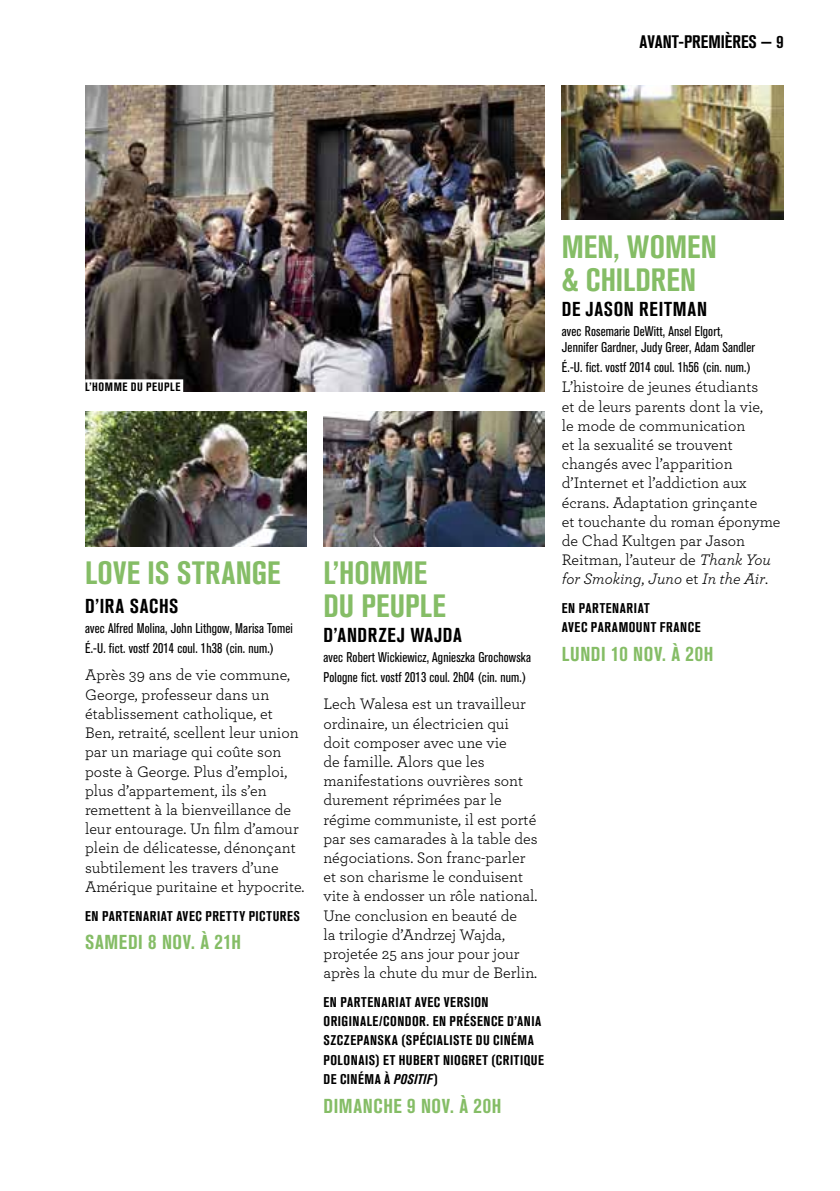
<style>
.page{position:relative;width:840px;height:1191px;background:#fff}
.page>*{position:absolute;margin:0;border:0;box-sizing:border-box;transform-origin:0 0}
.t1{font:700 condensed 32px/33px "Akzidenz Grotesk BQ";letter-spacing:.005em;color:#85bd66}
.t2{font:700 condensed 20px "Akzidenz Grotesk MG";letter-spacing:.03em;color:#85bd66}
.t3{font:700 condensed 20px "Akzidenz Grotesk MG";letter-spacing:.035em;color:#000}
.t4{font:700 condensed 18px "Akzidenz Grotesk BQ";color:#000}
.t5{font:16px/19.2px "Archer";color:#000}
.t6{font:condensed 14px/20px "Akzidenz Grotesk BQ";letter-spacing:.01em;color:#000}
.t7{font:700 condensed 14px/19.2px "Akzidenz Grotesk MG";letter-spacing:.04em;color:#000}
.t8{font:700 condensed 12px "Akzidenz Grotesk BQ";letter-spacing:.045em;color:#000}
.s1{font-family:"Akzidenz Grotesk BQ";font-style:italic}
.s2{font-style:italic}
</style>
<div class="page">
<img style="left:85px;top:411px;width:221px;height:135px">
<img style="left:323px;top:411px;width:221px;height:135px">
<img style="left:561px;top:85px;width:221px;height:134px">
<img style="left:85px;top:85px;width:459px;height:306px">
<div style="left:85px;top:379px;width:98px;height:16px;background:#fff"></div>
<p class="t4" style="left:639px;top:32px;width:145px">AVANT-PREMIÈRES — 9</p>
<p class="t8" style="left:85px;top:380px;width:97px">L’HOMME DU PEUPLE</p>
<h1 class="t1" style="left:85px;top:557px;width:197px">LOVE IS STRANGE</h1>
<p class="t3" style="left:85px;top:595px;width:95px">D’IRA SACHS</p>
<p class="t6" style="left:85px;top:618px;width:209px">avec Alfred Molina, John Lithgow, Marisa Tomei<br>É.-U. fict. vostf 2014 coul. 1h38 (cin. num.)</p>
<p class="t5" style="left:85px;top:665px;width:221px">Après 39 ans de vie commune,<br>George, professeur dans un établissement catholique, et<br>Ben, retraité, scellent leur union par un mariage qui coûte son poste à George. Plus d’emploi, plus d’appartement, ils s’en remettent à la bienveillance de leur entourage. Un film d’amour plein de délicatesse, dénonçant subtilement les travers d’une<br>Amérique puritaine et hypocrite.</p>
<p class="t7" style="left:85px;top:906px;width:216px">EN PARTENARIAT AVEC PRETTY PICTURES</p>
<p class="t2" style="left:85px;top:931px;width:157px">SAMEDI 8 NOV. À 21H</p>
<h1 class="t1" style="left:323px;top:557px;width:124px">L’HOMME<br>DU PEUPLE</h1>
<p class="t3" style="left:323px;top:623px;width:140px">D’ANDRZEJ WAJDA</p>
<p class="t6" style="left:323px;top:647px;width:209px">avec Robert Wickiewicz, Agnieszka Grochowska<br>Pologne fict. vostf 2013 coul. 2h04 (cin. num.)</p>
<p class="t5" style="left:323px;top:693px;width:216px">Lech Walesa est un travailleur ordinaire, un électricien qui doit composer avec une vie<br>de famille. Alors que les manifestations ouvrières sont durement réprimées par le régime communiste, il est porté par ses camarades à la table des négociations. Son franc-parler et son charisme le conduisent vite à endosser un rôle national.<br>Une conclusion en beauté de<br>la trilogie d’Andrzej Wajda, projetée 25 ans jour pour jour après la chute du mur de Berlin.</p>
<p class="t7" style="left:323px;top:992px;width:222px">EN PARTENARIAT AVEC VERSION<br>ORIGINALE/CONDOR. EN PRÉSENCE D’ANIA<br>SZCZEPANSKA (SPÉCIALISTE DU CINÉMA<br>POLONAIS) ET HUBERT NIOGRET (CRITIQUE<br>DE CINÉMA À <span class="s1">POSITIF</span>)</p>
<p class="t2" style="left:323px;top:1094px;width:179px">DIMANCHE 9 NOV. À 20H</p>
<h1 class="t1" style="left:561px;top:230px;width:156px">MEN, WOMEN &amp; CHILDREN</h1>
<p class="t3" style="left:561px;top:297px;width:147px">DE JASON REITMAN</p>
<p class="t6" style="left:561px;top:323px;width:194px;line-height:16px">avec Rosemarie DeWitt, Ansel Elgort,<br>Jennifer Gardner, Judy Greer, Adam Sandler</p>
<p class="t6" style="left:561px;top:357px;width:190px">É.-U. fict. vostf 2014 coul. 1h56 (cin. num.)</p>
<p class="t5" style="left:561px;top:377px;width:220px">L’histoire de jeunes étudiants<br>et de leurs parents dont la vie,<br>le mode de communication<br>et la sexualité se trouvent changés avec l’apparition d’Internet et l’addiction aux écrans. Adaptation grinçante<br>et touchante du roman éponyme de Chad Kultgen par Jason<br>Reitman, l’auteur de <span class="s2">Thank You for Smoking</span>, <span class="s2">Juno</span> et <span class="s2">In the Air</span>.</p>
<p class="t7" style="left:561px;top:599px;width:140px">EN PARTENARIAT<br>AVEC PARAMOUNT FRANCE</p>
<p class="t2" style="left:561px;top:643px;width:153px">LUNDI 10 NOV. À 20H</p>
</div>
